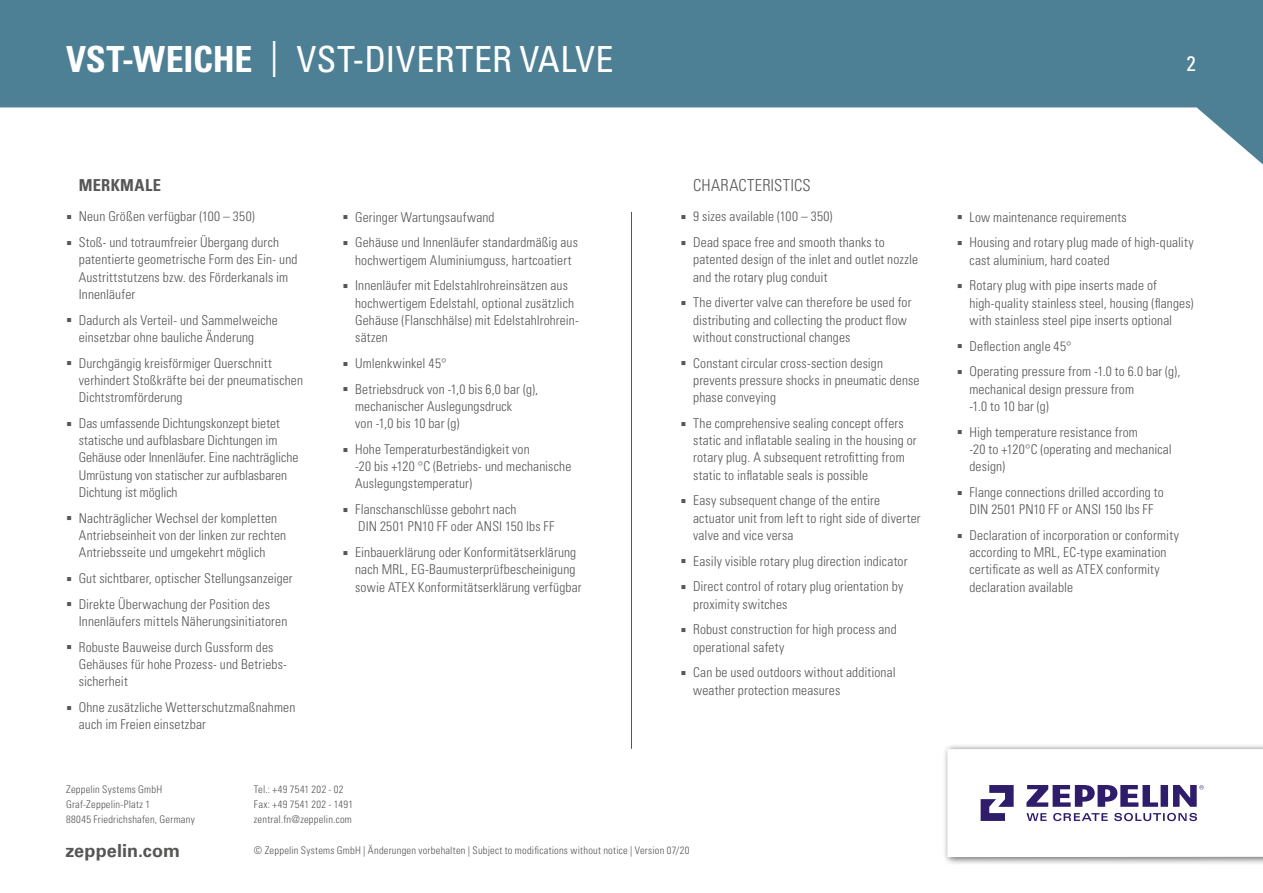
<style>
.page{position:relative;width:1263px;height:893px;background:#fff}
.page>*{position:absolute;margin:0;border:0;box-sizing:border-box;transform-origin:0 0}
.t1{font:condensed 36px "Univers LT Std";letter-spacing:.01em;color:#fff}
.t2{font:condensed 21px "Univers LT Std";color:#fff}
.t3{font:700 18px "Univers LT Std";letter-spacing:.01em;color:#565655}
.t4{font:300 condensed 16.5px "Univers LT Std";letter-spacing:.015em;color:#565655}
.t5{font:700 condensed 16.5px "Univers LT Std";letter-spacing:.025em;color:#565655}
.t6{font:300 condensed 13.5px/17.2px "Univers LT Std";letter-spacing:.01em;color:#565655}
.t7{font:300 condensed 10.5px/15px "Univers LT Std";letter-spacing:.02em;color:#565655}
.s1{font-weight:700}
</style>
<div class="page">
<svg style="left:0;top:0;width:1263px;height:164px;fill:#4e8095"></svg>
<div style="left:942px;top:743px;width:321px;height:122px;background:#000;opacity:.6"></div>
<div style="left:947px;top:749px;width:316px;height:108px;background:#fff"></div>
<svg style="left:1026px;top:785px;width:178px;height:22px"></svg>
<svg style="left:981px;top:785px;width:33px;height:36px"></svg>
<svg style="left:1026px;top:813px;width:171px;height:8px"></svg>
<hr style="left:631px;top:212px;width:1px;height:537px;background:#565655">
<h1 class="t1" style="left:66px;top:36px;width:549px"><span class="s1">VST-WEICHE</span> | VST-DIVERTER VALVE</h1>
<p class="t5" style="left:79px;top:175px;width:84px">MERKMALE</p>
<p class="t6" style="left:79px;top:204px;width:202px;line-height:25.8px">Neun Größen verfügbar (100 – 350)<br>Stoß- und totraumfreier Übergang durch</p>
<p class="t6" style="left:79px;top:251px;width:220px">patentierte geometrische Form des Ein- und<br>Austrittstutzens bzw. des Förderkanals im<br>Innenläufer</p>
<p class="t6" style="left:79px;top:311px;width:201px">Dadurch als Verteil- und Sammelweiche einsetzbar ohne bauliche Änderung</p>
<p class="t6" style="left:79px;top:354px;width:226px">Durchgängig kreisförmiger Querschnitt verhindert Stoßkräfte bei der pneumatischen<br>Dichtstromförderung</p>
<p class="t6" style="left:79px;top:414px;width:221px">Das umfassende Dichtungskonzept bietet statische und aufblasbare Dichtungen im Gehäuse oder Innenläufer. Eine nachträgliche Umrüstung von statischer zur aufblasbaren Dichtung ist möglich</p>
<p class="t6" style="left:79px;top:509px;width:209px">Nachträglicher Wechsel der kompletten<br>Antriebseinheit von der linken zur rechten<br>Antriebsseite und umgekehrt möglich</p>
<p class="t6" style="left:79px;top:565px;width:215px;line-height:25.8px">Gut sichtbarer, optischer Stellungsanzeiger<br>Direkte Überwachung der Position des</p>
<p class="t6" style="left:79px;top:608px;width:210px;line-height:25.8px">Innenläufers mittels Näherungsinitiatoren<br>Robuste Bauweise durch Gussform des</p>
<p class="t6" style="left:79px;top:655px;width:209px">Gehäuses für hohe Prozess- und Betriebs&shy;sicherheit</p>
<p class="t6" style="left:79px;top:698px;width:218px">Ohne zusätzliche Wetterschutzmaßnahmen auch im Freien einsetzbar</p>
<p class="t6" style="left:355px;top:204px;width:224px;line-height:25.8px">Geringer Wartungsaufwand<br>Gehäuse und Innenläufer standardmäßig aus</p>
<p class="t6" style="left:355px;top:247px;width:218px;line-height:25.8px">hochwertigem Aluminiumguss, hartcoatiert<br>Innenläufer mit Edelstahlrohreinsätzen aus</p>
<p class="t6" style="left:355px;top:294px;width:225px">hochwertigem Edelstahl, optional zusätzlich<br>Gehäuse (Flanschhälse) mit Edelstahlrohrein&shy;sätzen</p>
<p class="t6" style="left:355px;top:350px;width:184px;line-height:25.8px">Umlenkwinkel 45°<br>Betriebsdruck von -1,0 bis 6,0 bar (g),</p>
<p class="t6" style="left:355px;top:398px;width:158px">mechanischer Auslegungsdruck von -1,0 bis 10 bar (g)</p>
<p class="t6" style="left:355px;top:441px;width:218px">Hohe Temperaturbeständigkeit von<br>-20 bis +120 °C (Betriebs- und mechanische<br>Auslegungstemperatur)</p>
<p class="t6" style="left:355px;top:501px;width:201px">Flanschanschlüsse gebohrt nach<br>DIN 2501 PN10 FF oder ANSI 150 lbs FF</p>
<p class="t6" style="left:355px;top:544px;width:228px">Einbauerklärung oder Konformitätserklärung nach MRL, EG‐Baumusterprüfbescheinigung sowie ATEX Konformitätserklärung verfügbar</p>
<p class="t4" style="left:693px;top:176px;width:119px">CHARACTERISTICS</p>
<p class="t6" style="left:693px;top:204px;width:193px;line-height:25.8px">9 sizes available (100 – 350)<br>Dead space free and smooth thanks to</p>
<p class="t6" style="left:693px;top:251px;width:226px">patented design of the inlet and outlet nozzle and the rotary plug conduit</p>
<p class="t6" style="left:693px;top:294px;width:220px">The diverter valve can therefore be used for distributing and collecting the product flow without constructional changes</p>
<p class="t6" style="left:693px;top:354px;width:228px">Constant circular cross-section design prevents pressure shocks in pneumatic dense phase conveying</p>
<p class="t6" style="left:693px;top:414px;width:225px">The comprehensive sealing concept offers static and inflatable sealing in the housing or rotary plug. A subsequent retrofitting from static to inflatable seals is possible</p>
<p class="t6" style="left:693px;top:492px;width:229px">Easy subsequent change of the entire actuator unit from left to right side of diverter valve and vice versa</p>
<p class="t6" style="left:693px;top:548px;width:216px;line-height:25.8px">Easily visible rotary plug direction indicator<br>Direct control of rotary plug orientation by</p>
<p class="t6" style="left:693px;top:591px;width:205px;line-height:25.8px">proximity switches<br>Robust construction for high process and</p>
<p class="t6" style="left:693px;top:634px;width:204px;line-height:25.8px">operational safety<br>Can be used outdoors without additional</p>
<p class="t6" style="left:693px;top:681px;width:149px">weather protection measures</p>
<p class="t7" style="left:66px;top:782px;width:130px">Zeppelin Systems GmbH<br>Graf-Zeppelin-Platz 1<br>88045 Friedrichshafen, Germany</p>
<p class="t7" style="left:254px;top:782px;width:101px">Tel.: +49 7541 202 - 02<br>Fax: +49 7541 202 - 1491 zentral.fn@zeppelin.com</p>
<p class="t7" style="left:254px;top:843px;width:437px">© Zeppelin Systems GmbH | Änderungen vorbehalten | Subject to modifications without notice | Version 07/20</p>
<h3 class="t3" style="left:65px;top:840px;width:116px">zeppelin.com</h3>
<h2 class="t2" style="left:1186px;top:50px;width:11px">2</h2>
<p class="t6" style="left:969px;top:204px;width:226px;line-height:25.8px">Low maintenance requirements<br>Housing and rotary plug made of high-quality</p>
<p class="t6" style="left:969px;top:247px;width:189px;line-height:25.8px">cast aluminium, hard coated<br>Rotary plug with pipe inserts made of</p>
<p class="t6" style="left:969px;top:294px;width:226px">high-quality stainless steel, housing (flanges) with stainless steel pipe inserts optional</p>
<p class="t6" style="left:969px;top:333px;width:212px;line-height:25.8px">Deflection angle 45°<br>Operating pressure from -1.0 to 6.0 bar (g),</p>
<p class="t6" style="left:969px;top:380px;width:166px">mechanical design pressure from -1.0 to 10 bar (g)</p>
<p class="t6" style="left:969px;top:423px;width:204px">High temperature resistance from<br>-20 to +120°C (operating and mechanical design)</p>
<p class="t6" style="left:969px;top:484px;width:196px">Flange connections drilled according to<br>DIN 2501 PN10 FF or ANSI 150 lbs FF</p>
<p class="t6" style="left:969px;top:527px;width:211px">Declaration of incorporation or conformity according to MRL, EC-type examination certificate as well as ATEX conformity declaration available</p>
</div>
